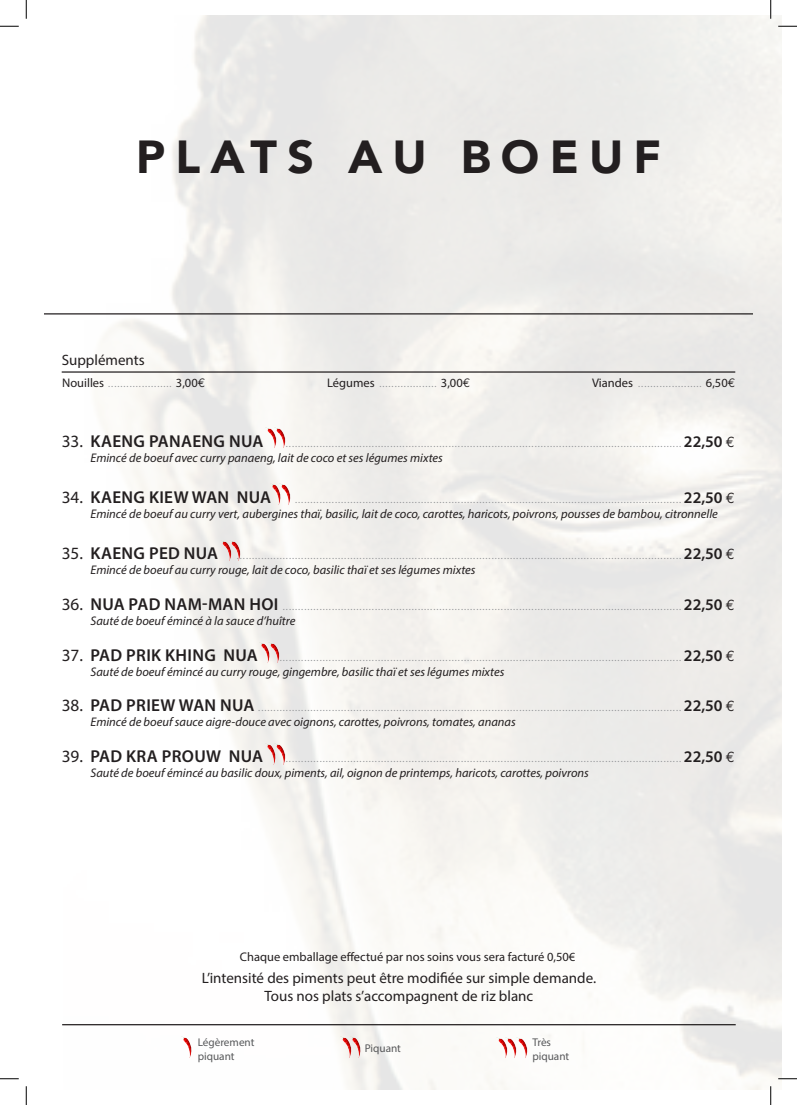
<style>
.page{position:relative;width:797px;height:1105px;background:#fff}
.page>*{position:absolute;margin:0;border:0;box-sizing:border-box;transform-origin:0 0}
.t1{font:900 46.25px "Avenir";letter-spacing:.22em;color:#231f20}
.t2{font:600 17.25px "Myriad Pro";letter-spacing:.02em;color:#231f20}
.t3{font:15px/18px "Myriad Pro";color:#231f20;text-align:center}
.t4{font:italic 12.5px "Myriad Pro";color:#231f20}
.t5{font:12.5px "Myriad Pro";color:#231f20}
.t6{font:11.25px/13.5px "Myriad Pro";color:#57585a}
.t7{font:10px "Myriad Pro";color:#939598}
.s1{font-size:12.5px;color:#231f20}
.s2{font-family:"Euro Mono";font-size:12.5px;color:#231f20}
.s3{font-weight:400}
.s4{font-weight:600;font-size:16.25px;color:#231f20}
.s5{font-family:"Euro Mono";font-size:15px;color:#231f20}
.s6{font-size:17.25px;color:#231f20}
.s7{font-weight:600;font-size:17.25px;color:#231f20}
</style>
<div class="page">
<img style="left:63px;top:16px;width:718px;height:1073px">
<hr style="left:44px;top:313px;width:709px;height:1px;background:#231f20">
<hr style="left:62px;top:1024px;width:673px;height:1px;background:#231f20">
<hr style="left:62px;top:371px;width:673px;height:2px;background:#231f20">
<img style="left:495px;top:1038px;width:9px;height:21px">
<img style="left:504px;top:1038px;width:11px;height:21px">
<img style="left:515px;top:1038px;width:13px;height:21px">
<img style="left:340px;top:1037px;width:9px;height:21px">
<img style="left:349px;top:1037px;width:13px;height:21px">
<img style="left:180px;top:1037px;width:13px;height:21px">
<img style="left:264px;top:427px;width:9px;height:21px">
<img style="left:273px;top:427px;width:13px;height:21px">
<img style="left:269px;top:484px;width:9px;height:21px">
<img style="left:278px;top:484px;width:13px;height:21px">
<img style="left:219px;top:540px;width:9px;height:22px">
<img style="left:228px;top:540px;width:13px;height:22px">
<img style="left:258px;top:642px;width:9px;height:22px">
<img style="left:267px;top:642px;width:13px;height:22px">
<img style="left:264px;top:744px;width:9px;height:21px">
<img style="left:273px;top:744px;width:13px;height:21px">
<svg style="left:0;top:25px;width:19px;height:2px"></svg>
<svg style="left:778px;top:25px;width:19px;height:2px"></svg>
<svg style="left:0;top:1078px;width:19px;height:1px"></svg>
<svg style="left:778px;top:1078px;width:19px;height:1px"></svg>
<svg style="left:25px;top:0;width:2px;height:19px"></svg>
<svg style="left:25px;top:1086px;width:2px;height:19px"></svg>
<svg style="left:770px;top:0;width:1px;height:19px"></svg>
<svg style="left:770px;top:1086px;width:1px;height:19px"></svg>
<h1 class="t1" style="left:136px;top:127px;width:526px">PLATS AU BOEUF</h1>
<h3 class="t3" style="left:62px;top:350px;width:84px">Suppléments</h3>
<p class="t7" style="left:62px;top:377px;width:145px"><span class="s1">Nouilles</span> ..................... <span class="s1">3,00</span><span class="s2">€</span></p>
<p class="t7" style="left:327px;top:377px;width:145px"><span class="s1">Légumes</span> ................... <span class="s1">3,00</span><span class="s2">€</span></p>
<p class="t7" style="left:592px;top:377px;width:145px"><span class="s1">Viandes</span> ..................... <span class="s1">6,50</span><span class="s2">€</span></p>
<h2 class="t2" style="left:62px;top:430px;width:203px"><span class="s3">33.</span> KAENG PANAENG NUA</h2>
<p class="t7" style="left:286px;top:437px;width:450px">................................................................................................................................. <span class="s4">22,50</span> <span class="s5">€</span></p>
<p class="t4" style="left:90px;top:450px;width:354px">Emincé de boeuf avec curry panaeng, lait de coco et ses légumes mixtes</p>
<h2 class="t2" style="left:62px;top:486px;width:211px"><span class="s3">34.</span> KAENG KIEW WAN NUA</h2>
<p class="t7" style="left:295px;top:493px;width:441px">.............................................................................................................................. <span class="s4">22,50</span> <span class="s5">€</span></p>
<p class="t4" style="left:90px;top:506px;width:629px">Emincé de boeuf au curry vert, aubergines thaï, basilic, lait de coco, carottes, haricots, poivrons, pousses de bambou, citronnelle</p>
<p class="t7" style="left:62px;top:550px;width:674px"><span class="s6">35.</span> <span class="s7">KAENG PED NUA</span> ................................................................................................................................................. <span class="s4">22,50</span> <span class="s5">€</span></p>
<p class="t4" style="left:90px;top:562px;width:386px">Emincé de boeuf au curry rouge, lait de coco, basilic thaï et ses légumes mixtes</p>
<p class="t7" style="left:62px;top:600px;width:674px"><span class="s6">36.</span> <span class="s7">NUA PAD NAM-MAN HOI</span> .................................................................................................................................. <span class="s4">22,50</span> <span class="s5">€</span></p>
<p class="t4" style="left:90px;top:613px;width:206px">Sauté de boeuf émincé à la sauce d’huître</p>
<h2 class="t2" style="left:62px;top:644px;width:197px"><span class="s3">37.</span> PAD PRIK KHING NUA</h2>
<p class="t7" style="left:280px;top:651px;width:456px">................................................................................................................................... <span class="s4">22,50</span> <span class="s5">€</span></p>
<p class="t4" style="left:90px;top:664px;width:415px">Sauté de boeuf émincé au curry rouge, gingembre, basilic thaï et ses légumes mixtes</p>
<p class="t7" style="left:62px;top:702px;width:674px"><span class="s6">38.</span> <span class="s7">PAD PRIEW WAN NUA</span> .......................................................................................................................................... <span class="s4">22,50</span> <span class="s5">€</span></p>
<p class="t4" style="left:90px;top:714px;width:427px">Emincé de boeuf sauce aigre-douce avec oignons, carottes, poivrons, tomates, ananas</p>
<h2 class="t2" style="left:62px;top:745px;width:203px"><span class="s3">39.</span> PAD KRA PROUW NUA</h2>
<p class="t7" style="left:286px;top:752px;width:450px">................................................................................................................................. <span class="s4">22,50</span> <span class="s5">€</span></p>
<p class="t4" style="left:90px;top:765px;width:500px">Sauté de boeuf émincé au basilic doux, piments, ail, oignon de printemps, haricots, carottes, poivrons</p>
<p class="t5" style="left:240px;top:949px;width:337px">Chaque emballage effectué par nos soins vous sera facturé 0,50€</p>
<h3 class="t3" style="left:202px;top:968px;width:396px">L’intensité des piments peut être modifiée sur simple demande.<br>Tous nos plats s’accompagnent de riz blanc</h3>
<p class="t6" style="left:198px;top:1035px;width:58px">Légèrement piquant</p>
<p class="t6" style="left:532px;top:1035px;width:38px">Très piquant</p>
<p class="t6" style="left:365px;top:1041px;width:38px">Piquant</p>
</div>
